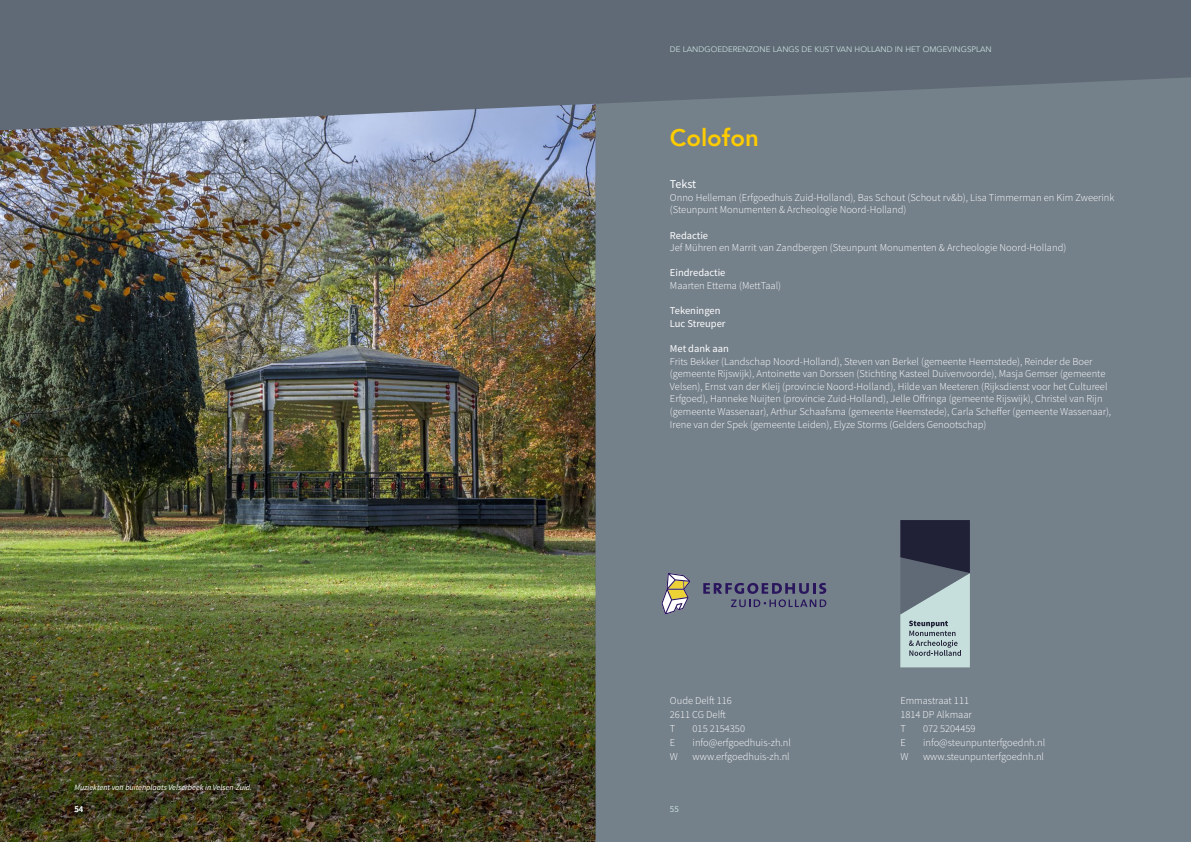
<style>
.page{position:relative;width:1191px;height:842px;background:#606a76}
.page>*{position:absolute;margin:0;border:0;box-sizing:border-box;transform-origin:0 0}
.Broodtekst{font:800 24px "Avenir";color:#fc0}
.SP_broodtekst{font:12px "Source Sans Pro";letter-spacing:-.01em;color:#fff}
.SP_broodtekst-2{font:300 10.5px/12.6px "Source Sans Pro";color:#fff}
.SP_broodtekst-3{font:10.5px "Source Sans Pro";color:#fff}
.t1{font:9px "Source Sans Pro";color:#c7dfdc}
.t2{font:8px "Avenir";color:#c7dfdc}
.SP_Bijschrift{font:italic 8px "Source Sans Pro";color:#fff}
</style>
<div class="page">
<div style="left:595px;top:77px;width:596px;height:765px;background:#74808a"></div>
<img style="left:0;top:104px;width:595px;height:738px">
<svg style="left:900px;top:520px;width:70px;height:147px"></svg>
<svg style="left:661px;top:573px;width:29px;height:42px"></svg>
<svg style="left:703px;top:583px;width:123px;height:24px;background:#5e617c"></svg>
<p class="t2" style="left:670px;top:45px;width:323px">DE LANDGOEDERENZONE LANGS DE KUST VAN HOLLAND IN HET OMGEVINGSPLAN</p>
<p class="Broodtekst" style="left:670px;top:119px;width:90px">Colofon</p>
<p class="SP_broodtekst" style="left:670px;top:177px;width:28px">Tekst</p>
<p class="SP_broodtekst-2" style="left:670px;top:191px;width:446px">Onno Helleman (Erfgoedhuis Zuid-Holland), Bas Schout (Schout rv&amp;b), Lisa Timmerman en Kim Zweerink (Steunpunt Monumenten &amp; Archeologie Noord-Holland)</p>
<p class="SP_broodtekst-3" style="left:670px;top:228px;width:40px">Redactie</p>
<p class="SP_broodtekst-2" style="left:670px;top:241px;width:398px">Jef Mühren en Marrit van Zandbergen (Steunpunt Monumenten &amp; Archeologie Noord-Holland)</p>
<p class="SP_broodtekst-3" style="left:670px;top:266px;width:57px">Eindredactie</p>
<p class="SP_broodtekst-2" style="left:670px;top:279px;width:113px">Maarten Ettema (MettTaal)</p>
<p class="SP_broodtekst-3" style="left:670px;top:304px;width:52px">Tekeningen</p>
<p class="SP_broodtekst-3" style="left:670px;top:317px;width:57px">Luc Streuper</p>
<p class="SP_broodtekst-3" style="left:670px;top:342px;width:60px">Met dank aan</p>
<p class="SP_broodtekst-2" style="left:670px;top:355px;width:443px">Frits Bekker (Landschap Noord-Holland), Steven van Berkel (gemeente Heemstede), Reinder de Boer (gemeente Rijswijk), Antoinette van Dorssen (Stichting Kasteel Duivenvoorde), Masja Gemser (gemeente Velsen), Ernst van der Kleij (provincie Noord-Holland), Hilde van Meeteren (Rijksdienst voor het Cultureel Erfgoed), Hanneke Nuijten (provincie Zuid-Holland), Jelle Offringa (gemeente Rijswijk), Christel van Rijn (gemeente Wassenaar), Arthur Schaafsma (gemeente Heemstede), Carla Scheffer (gemeente Wassenaar), Irene van der Spek (gemeente Leiden), Elyze Storms (Gelders Genootschap)</p>
<p class="SP_broodtekst-2" style="left:670px;top:694px;width:64px">Oude Delft 116</p>
<p class="SP_broodtekst-2" style="left:670px;top:708px;width:57px">2611 CG Delft</p>
<p class="SP_broodtekst-2" style="left:670px;top:722px;width:7px">T</p>
<p class="SP_broodtekst-2" style="left:692px;top:722px;width:54px">015 2154350</p>
<p class="SP_broodtekst-2" style="left:670px;top:736px;width:7px">E</p>
<p class="SP_broodtekst-2" style="left:692px;top:736px;width:100px">info@erfgoedhuis-zh.nl</p>
<p class="SP_broodtekst-2" style="left:670px;top:750px;width:10px">W</p>
<p class="SP_broodtekst-2" style="left:692px;top:750px;width:99px">www.erfgoedhuis-zh.nl</p>
<p class="SP_Bijschrift" style="left:74px;top:782px;width:179px">Muziektent van buitenplaats Velserbeek in Velsen-Zuid.</p>
<p class="t1" style="left:74px;top:804px;width:10px">54</p>
<p class="t1" style="left:670px;top:804px;width:10px">55</p>
<p class="SP_broodtekst-2" style="left:900px;top:694px;width:73px;line-height:14px">Emmastraat 111<br>1814 DP Alkmaar<br>T</p>
<p class="SP_broodtekst-2" style="left:923px;top:722px;width:54px">072 5204459</p>
<p class="SP_broodtekst-2" style="left:900px;top:736px;width:7px">E</p>
<p class="SP_broodtekst-2" style="left:923px;top:736px;width:124px">info@steunpunterfgoednh.nl</p>
<p class="SP_broodtekst-2" style="left:900px;top:750px;width:10px">W</p>
<p class="SP_broodtekst-2" style="left:923px;top:750px;width:123px">www.steunpunterfgoednh.nl</p>
</div>
